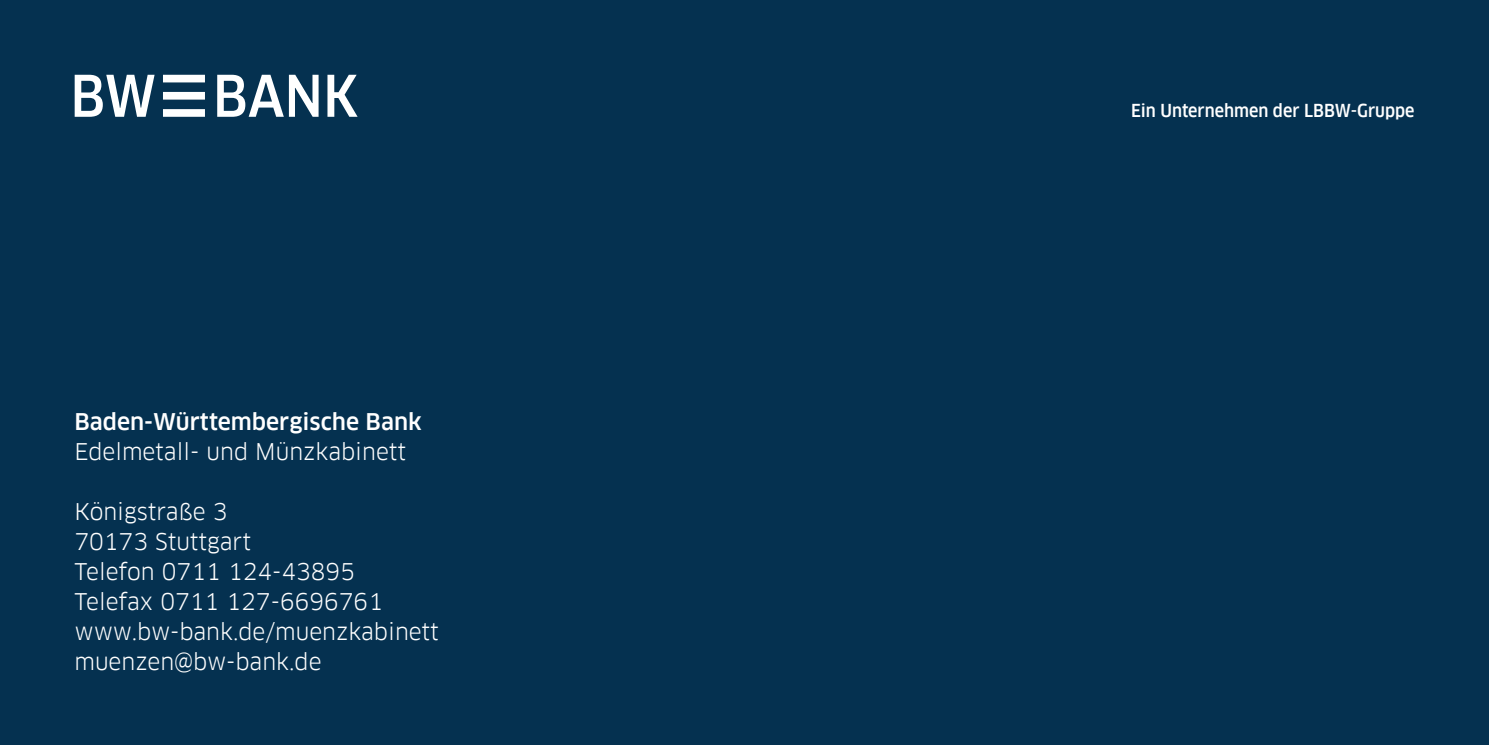
<style>
.page{position:relative;width:1489px;height:745px;background:#fff}
.page>*{position:absolute;margin:0;border:0;box-sizing:border-box;transform-origin:0 0}
.t1{font:22.5px/30px "Clanfor LBBW";color:#fff}
.t2{font:500 22.5px "Clanfor LBBW";color:#fff}
.t3{font:500 17.5px "Clanfor LBBW Narr";color:#fff}
</style>
<div class="page">
<div style="left:0;top:0;width:1488px;height:744px;background:#053150"></div>
<svg style="left:75px;top:75px;width:282px;height:42px"></svg>
<p class="t2" style="left:74px;top:408px;width:349px">Baden-Württembergische Bank</p>
<p class="t1" style="left:74px;top:436px;width:333px">Edelmetall- und Münzkabinett</p>
<p class="t1" style="left:74px;top:496px;width:366px">Königstraße 3<br>70173 Stuttgart<br>Telefon 0711 124-43895<br>Telefax 0711 127-6696761 www.bw-bank.de/muenzkabinett muenzen@bw-bank.de</p>
<p class="t3" style="left:1130px;top:100px;width:285px">Ein Unternehmen der LBBW-Gruppe</p>
</div>
